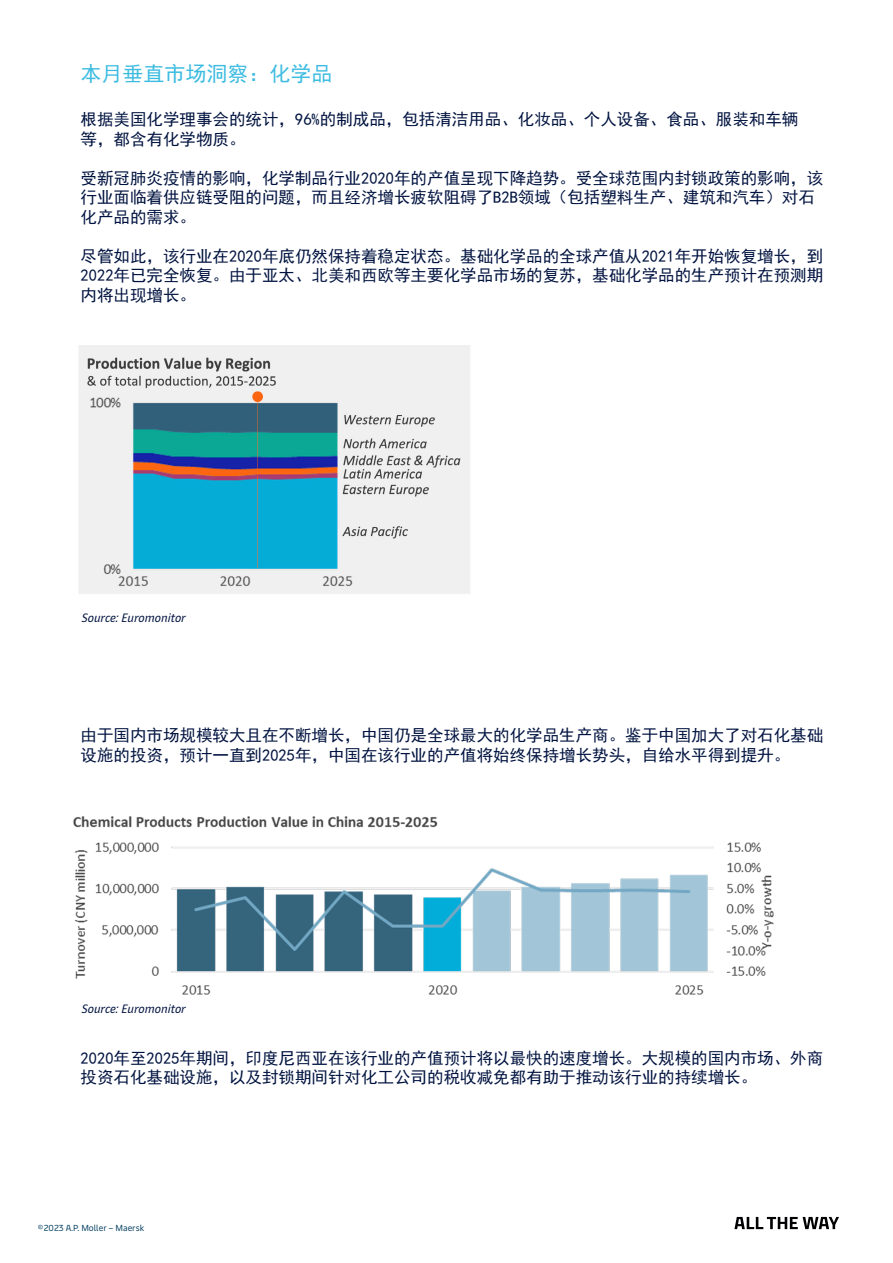
<style>
.page{position:relative;width:893px;height:1263px;background:#fff}
.page>*{position:absolute;margin:0;border:0;box-sizing:border-box;transform-origin:0 0}
.Paragraph_Heading{font:21px "Sim Hei";color:#3ebce1}
.Sub_heading_copy{font:16.5px/19.5px "Sim Hei";color:#001340}
.Sub_heading_copy-2{font:italic 12px "Maersk Text";color:#001340}
.t1{font:8.7px "Maersk Text";color:#034062}
</style>
<div class="page">
<svg style="left:734px;top:1217px;width:105px;height:12px"></svg>
<img style="left:79px;top:345px;width:391px;height:249px">
<img style="left:73px;top:816px;width:701px;height:179px">
<p class="Paragraph_Heading" style="left:81px;top:63px;width:253px">本月垂直市场洞察：化学品</p>
<p class="Sub_heading_copy" style="left:81px;top:110px;width:719px">根据美国化学理事会的统计，96%的制成品，包括清洁用品、化妆品、个人设备、食品、服装和车辆等，都含有化学物质。</p>
<p class="Sub_heading_copy" style="left:81px;top:168px;width:744px">受新冠肺炎疫情的影响，化学制品行业2020年的产值呈现下降趋势。受全球范围内封锁政策的影响，该行业面临着供应链受阻的问题，而且经济增长疲软阻碍了B2B领域（包括塑料生产、建筑和汽车）对石化产品的需求。</p>
<p class="Sub_heading_copy" style="left:81px;top:246px;width:744px;text-align:justify">尽管如此，该行业在2020年底仍然保持着稳定状态。基础化学品的全球产值从2021年开始恢复增长，到2022年已完全恢复。由于亚太、北美和西欧等主要化学品市场的复苏，基础化学品的生产预计在预测期内将出现增长。</p>
<p class="Sub_heading_copy-2" style="left:82px;top:608px;width:105px">Source: Euromonitor</p>
<p class="Sub_heading_copy" style="left:81px;top:726px;width:744px">由于国内市场规模较大且在不断增长，中国仍是全球最大的化学品生产商。鉴于中国加大了对石化基础设施的投资，预计一直到2025年，中国在该行业的产值将始终保持增长势头，自给水平得到提升。</p>
<p class="Sub_heading_copy-2" style="left:82px;top:998px;width:105px">Source: Euromonitor</p>
<p class="Sub_heading_copy" style="left:81px;top:1048px;width:744px">2020年至2025年期间，印度尼西亚在该行业的产值预计将以最快的速度增长。大规模的国内市场、外商投资石化基础设施，以及封锁期间针对化工公司的税收减免都有助于推动该行业的持续增长。</p>
<p class="t1" style="left:38px;top:1220px;width:108px">©2023 A.P. Moller – Maersk</p>
</div>
